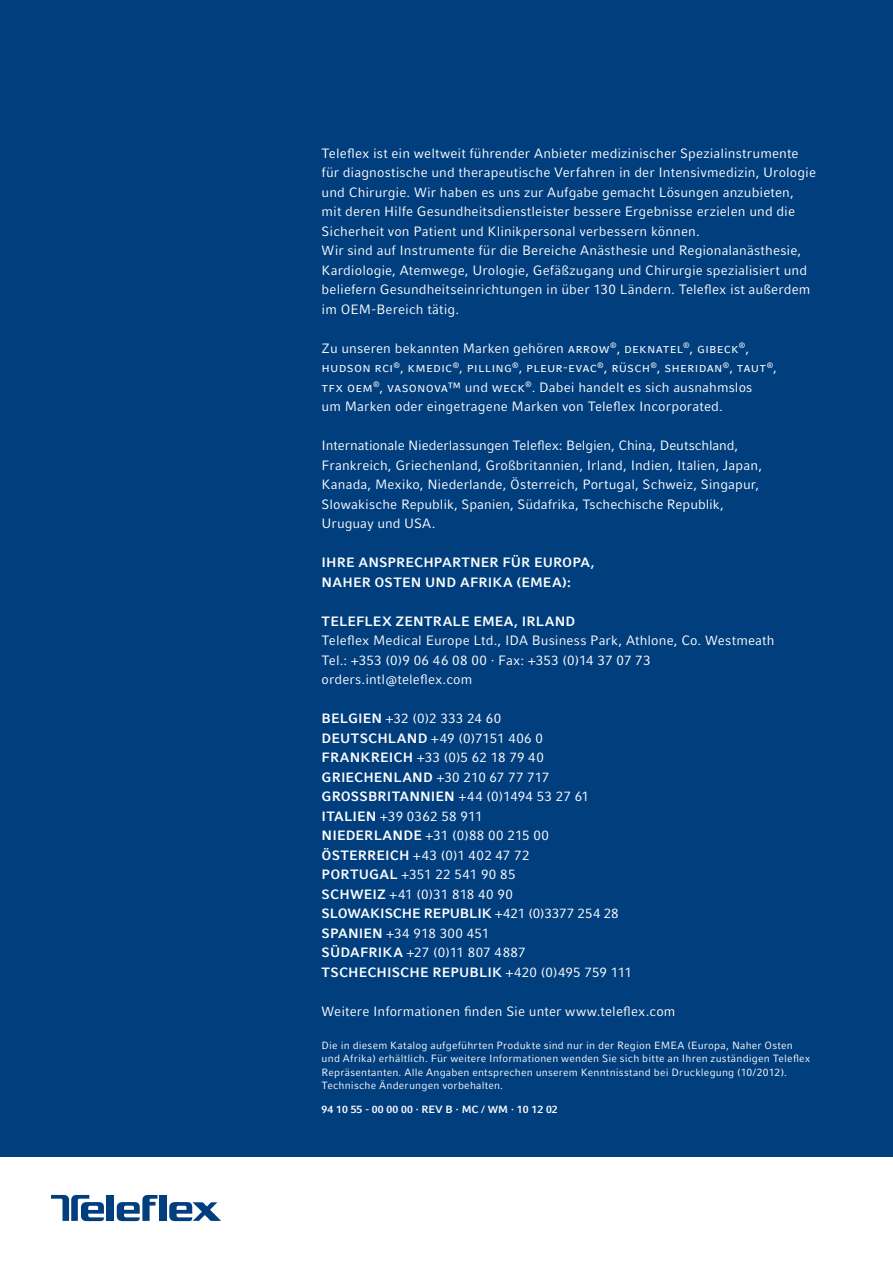
<style>
.page{position:relative;width:893px;height:1263px;background:#fff}
.page>*{position:absolute;margin:0;border:0;box-sizing:border-box;transform-origin:0 0}
.t1{font:13.5px/19.5px "Compatil Fact LT Pro";letter-spacing:.01em;color:#fff}
.t2{font:700 13.5px/19.5px "Compatil Fact LT Pro";letter-spacing:.01em;color:#fff}
.t3{font:10.5px/13.5px "Compatil Fact LT Pro";letter-spacing:.02em;color:#fff}
.t4{font:700 10.5px "Compatil Fact LT Pro";color:#fff}
.s1{font-weight:700}
</style>
<div class="page">
<div style="left:0;top:0;width:893px;height:1157px;background:#003e7e"></div>
<div style="left:159px;top:1195px;width:8px;height:26px;background:#003e7e"></div>
<svg style="left:117px;top:1195px;width:40px;height:26px"></svg>
<div style="left:107px;top:1195px;width:7px;height:26px;background:#003e7e"></div>
<svg style="left:169px;top:1202px;width:52px;height:19px"></svg>
<svg style="left:51px;top:1195px;width:53px;height:26px"></svg>
<p class="t1" style="left:322px;top:143px;width:496px">Teleflex ist ein weltweit führender Anbieter medizinischer spezialinstrumente für diagnostische und therapeutische Verfahren in der Intensivmedizin, urologie und chirurgie. Wir haben es uns zur Aufgabe gemacht lösungen anzubieten, mit deren hilfe Gesundheitsdienstleister bessere Ergebnisse erzielen und die sicherheit von Patient und Klinikpersonal verbessern können.<br>Wir sind auf Instrumente für die Bereiche Anästhesie und Regionalanästhesie, Kardiologie, Atemwege, urologie, Gefäßzugang und chirurgie spezialisiert und beliefern Gesundheitseinrichtungen in über 130 ländern. Teleflex ist außerdem im OEM-Bereich tätig.</p>
<p class="t1" style="left:322px;top:338px;width:457px">Zu unseren bekannten Marken gehören arroW<sup>®</sup>, DeKnatel<sup>®</sup>, GiBecK<sup>®</sup>, HuDson rci<sup>®</sup>, KMeDic<sup>®</sup>, pillinG<sup>®</sup>, pleur-evac<sup>®</sup>, rÜscH<sup>®</sup>, sHeriDan<sup>®</sup>, taut<sup>®</sup>, tFx oeM<sup>®</sup>, vasonova™ und WecK<sup>®</sup>. Dabei handelt es sich ausnahmslos<br>um Marken oder eingetragene Marken von Teleflex Incorporated.</p>
<p class="t1" style="left:322px;top:436px;width:442px">Internationale niederlassungen Teleflex: Belgien, china, Deutschland, Frankreich, Griechenland, Großbritannien, Irland, Indien, Italien, Japan, Kanada, Mexiko, niederlande, Österreich, Portugal, schweiz, singapur, slowakische Republik, spanien, südafrika, Tschechische Republik, uruguay und usA.</p>
<p class="t2" style="left:322px;top:553px;width:274px">IHRE ANSPRECHPARTNER FÜR EUROPA,<br>NAHER OSTEN UND AFRIKA (EMEA):</p>
<p class="t2" style="left:322px;top:611px;width:255px">TELEFLEX ZENTRALE EMEA, IRLAND</p>
<p class="t1" style="left:322px;top:631px;width:455px">Teleflex Medical Europe ltd., IDA Business Park, Athlone, co. Westmeath<br>Tel.: +353 (0)9 06 46 08 00 · Fax: +353 (0)14 37 07 73 orders.intl@teleflex.com</p>
<p class="t1" style="left:322px;top:709px;width:312px"><span class="s1">BELGIEN</span> +32 (0)2 333 24 60<br><span class="s1">DEUTSCHLAND</span> +49 (0)7151 406 0<br><span class="s1">FRANKREICH</span> +33 (0)5 62 18 79 40<br><span class="s1">GRIECHENLAND</span> +30 210 67 77 717<br><span class="s1">GROSSBRITANNIEN</span> +44 (0)1494 53 27 61<br><span class="s1">ITALIEN</span> +39 0362 58 911<br><span class="s1">NIEDERLANDE</span> +31 (0)88 00 215 00<br><span class="s1">ÖSTERREICH</span> +43 (0)1 402 47 72<br><span class="s1">PORTUGAL</span> +351 22 541 90 85<br><span class="s1">SCHWEIZ</span> +41 (0)31 818 40 90<br><span class="s1">SLOWAKISCHE REPUBLIK</span> +421 (0)3377 254 28<br><span class="s1">SPANIEN</span> +34 918 300 451<br><span class="s1">SÜDAFRIKA</span> +27 (0)11 807 4887<br><span class="s1">TSCHECHISCHE REPUBLIK</span> +420 (0)495 759 111</p>
<p class="t1" style="left:322px;top:1001px;width:355px">Weitere Informationen finden sie unter www.teleflex.com</p>
<p class="t3" style="left:322px;top:1038px;width:490px">Die in diesem Katalog aufgeführten Produkte sind nur in der Region EMEA (Europa, naher Osten und Afrika) erhältlich. Für weitere Informationen wenden sie sich bitte an Ihren zuständigen Teleflex Repräsentanten. Alle Angaben entsprechen unserem Kenntnisstand bei Drucklegung (10/2012).<br>Technische Änderungen vorbehalten.</p>
<p class="t4" style="left:322px;top:1103px;width:238px">94 10 55 - 00 00 00 · REV B · MC / WM · 10 12 02</p>
</div>
